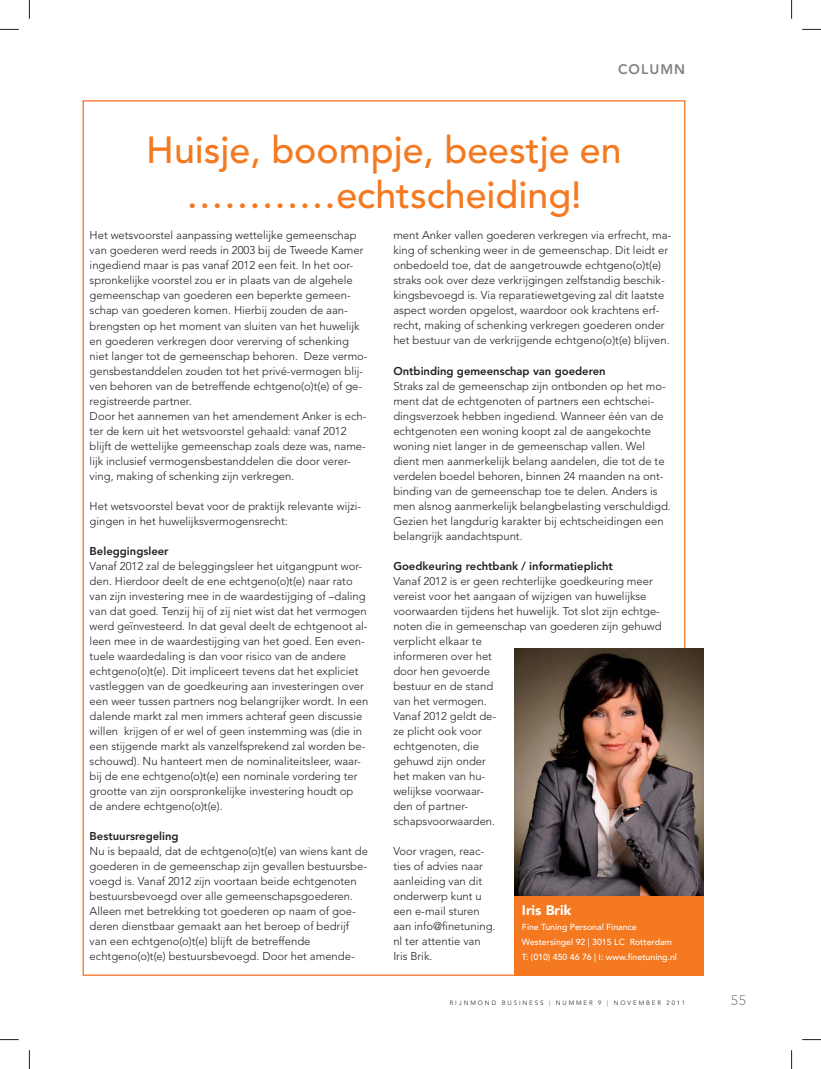
<style>
.page{position:relative;width:821px;height:1069px;background:#fff}
.page>*{position:absolute;margin:0;border:0;box-sizing:border-box;transform-origin:0 0}
.t1{font:500 37.5px/45px "Avenir LT Std";color:#f47920;text-align:center}
.t2{font:900 13.75px "Avenir LT Std";color:#fff}
.t3{font:800 13.75px "Avenir LT Std";letter-spacing:.08em;color:#808285}
.t4{font:300 13.75px "Avenir LT Std";color:#808285}
.t5{font:300 11.25px/15px "Avenir LT Std";color:#231f20}
.t6{font:800 11.25px "Avenir LT Std";color:#231f20}
.t7{font:500 8.75px/15px "Avenir LT Std";color:#fff}
.t8{font:300 6.25px "Avenir LT Std";letter-spacing:.3em;color:#231f20}
.s1{color:#d71d24}
</style>
<div class="page">
<img style="left:515px;top:649px;width:189px;height:246px">
<div style="left:515px;top:895px;width:189px;height:80px;background:#f47920"></div>
<svg style="left:0;top:29px;width:19px;height:1px"></svg>
<svg style="left:802px;top:29px;width:19px;height:1px"></svg>
<svg style="left:0;top:1039px;width:19px;height:1px"></svg>
<svg style="left:802px;top:1039px;width:19px;height:1px"></svg>
<svg style="left:29px;top:0;width:1px;height:19px"></svg>
<svg style="left:29px;top:1050px;width:1px;height:19px"></svg>
<svg style="left:791px;top:0;width:1px;height:19px"></svg>
<svg style="left:791px;top:1050px;width:1px;height:19px"></svg>
<p class="t3" style="left:618px;top:63px;width:69px">COLUMN</p>
<h1 class="t1" style="left:146px;top:130px;width:477px">Huisje, boompje, beestje en …………echtscheiding!</h1>
<p class="t5" style="left:90px;top:229px;width:279px">Het wetsvoorstel aanpassing wettelijke gemeenschap van goederen werd reeds in 2003 bij de Tweede Kamer ingediend maar is pas vanaf 2012 een feit. In het oor&shy;spronkelijke voorstel zou er in plaats van de algehele gemeenschap van goederen een beperkte gemeen&shy;schap van goederen komen. Hierbij zouden de aan&shy;brengsten op het moment van sluiten van het huwelijk en goederen verkregen door vererving of schenking niet langer tot de gemeenschap behoren. Deze vermo&shy;gensbestanddelen zouden tot het privé-vermogen blij&shy;ven behoren van de betreffende echtgeno(o)t(e) of ge&shy;registreerde partner.<br>Door het aannemen van het amendement Anker is ech&shy;ter de kern uit het wetsvoorstel gehaald: vanaf 2012 blijft de wettelijke gemeenschap zoals deze was, name&shy;lijk inclusief vermogensbestanddelen die door verer&shy;ving, making of schenking zijn verkregen.</p>
<p class="t5" style="left:90px;top:499px;width:273px">Het wetsvoorstel bevat voor de praktijk relevante wijzi&shy;gingen in het huwelijksvermogensrecht:</p>
<p class="t6" style="left:90px;top:545px;width:80px">Beleggingsleer</p>
<p class="t5" style="left:90px;top:559px;width:280px">Vanaf 2012 zal de beleggingsleer het uitgangpunt wor&shy;den. Hierdoor deelt de ene echtgeno(o)t(e) naar rato van zijn investering mee in de waardestijging of –daling van dat goed. Tenzij hij of zij niet wist dat het vermogen werd geïnvesteerd. In dat geval deelt de echtgenoot al&shy;leen mee in de waardestijging van het goed. Een even&shy;tuele waardedaling is dan voor risico van de andere echtgeno(o)t(e). Dit impliceert tevens dat het expliciet vastleggen van de goedkeuring aan investeringen over een weer tussen partners nog belangrijker wordt. In een dalende markt zal men immers achteraf geen discussie willen krijgen of er wel of geen instemming was (die in een stijgende markt als vanzelfsprekend zal worden be&shy;schouwd). Nu hanteert men de nominaliteitsleer, waar&shy;bij de ene echtgeno(o)t(e) een nominale vordering ter grootte van zijn oorspronkelijke investering houdt op de andere echtgeno(o)t(e).</p>
<p class="t6" style="left:90px;top:830px;width:90px">Bestuursregeling</p>
<p class="t5" style="left:90px;top:844px;width:280px">Nu is bepaald, dat de echtgeno(o)t(e) van wiens kant de goederen in de gemeenschap zijn gevallen bestuursbe&shy;voegd is. Vanaf 2012 zijn voortaan beide echtgenoten bestuursbevoegd over alle gemeenschapsgoederen.<br>Alleen met betrekking tot goederen op naam of goe&shy;deren dienstbaar gemaakt aan het beroep of bedrijf van een echtgeno(o)t(e) blijft de betreffende echtgeno(o)t(e) bestuursbevoegd. Door het amende-</p>
<p class="t5" style="left:393px;top:229px;width:279px">ment Anker vallen goederen verkregen via erfrecht, ma&shy;king of schenking weer in de gemeenschap. Dit leidt er onbedoeld toe, dat de aangetrouwde echtgeno(o)t(e) straks ook over deze verkrijgingen zelfstandig beschik&shy;kingsbevoegd is. Via reparatiewetgeving zal dit laatste aspect worden opgelost, waardoor ook krachtens erf&shy;recht, making of schenking verkregen goederen onder het bestuur van de verkrijgende echtgeno(o)t(e) blijven.</p>
<p class="t6" style="left:393px;top:365px;width:214px">Ontbinding gemeenschap van goederen</p>
<p class="t5" style="left:393px;top:379px;width:279px">Straks zal de gemeenschap zijn ontbonden op het mo&shy;ment dat de echtgenoten of partners een echtschei&shy;dingsverzoek hebben ingediend. Wanneer één van de echtgenoten een woning koopt zal de aangekochte woning niet langer in de gemeenschap vallen. Wel dient men aanmerkelijk belang aandelen, die tot de te verdelen boedel behoren, binnen 24 maanden na ont&shy;binding van de gemeenschap toe te delen. Anders is men alsnog aanmerkelijk belangbelasting verschuldigd.<br>Gezien het langdurig karakter bij echtscheidingen een belangrijk aandachtspunt.</p>
<p class="t6" style="left:393px;top:560px;width:221px">Goedkeuring rechtbank / informatieplicht</p>
<p class="t5" style="left:393px;top:574px;width:270px">Vanaf 2012 is er geen rechterlijke goedkeuring meer vereist voor het aangaan of wijzigen van huwelijkse voorwaarden tijdens het huwelijk. Tot slot zijn echtge&shy;noten die in gemeenschap van goederen zijn gehuwd verplicht elkaar te<br>informeren over het<br>door hen gevoerde<br>bestuur en de stand<br>van het vermogen.<br>Vanaf 2012 geldt de-<br>ze plicht ook voor<br>echtgenoten, die<br>gehuwd zijn onder<br>het maken van hu-<br>welijkse voorwaar-<br>den of partner-<br>schapsvoorwaarden.</p>
<p class="t5" style="left:393px;top:844px;width:104px">Voor vragen, reac&shy;ties of advies naar aanleiding van dit onderwerp kunt u een e-mail sturen aan info@finetuning. nl ter attentie van<br>Iris Brik.</p>
<p class="t2" style="left:522px;top:903px;width:51px">Iris Brik</p>
<p class="t7" style="left:522px;top:919px;width:156px">Fine Tuning Personal Finance<br>Westersingel 92 | 3015 LC Rotterdam<br>T: (010) 450 46 76 | I: www.finetuning.nl</p>
<p class="t8" style="left:450px;top:999px;width:237px">RIJNMOND BUSINESS <span class="s1">|</span> NUMMER 9 <span class="s1">|</span> NOVEMBER 2011</p>
<p class="t4" style="left:730px;top:993px;width:17px">55</p>
</div>
